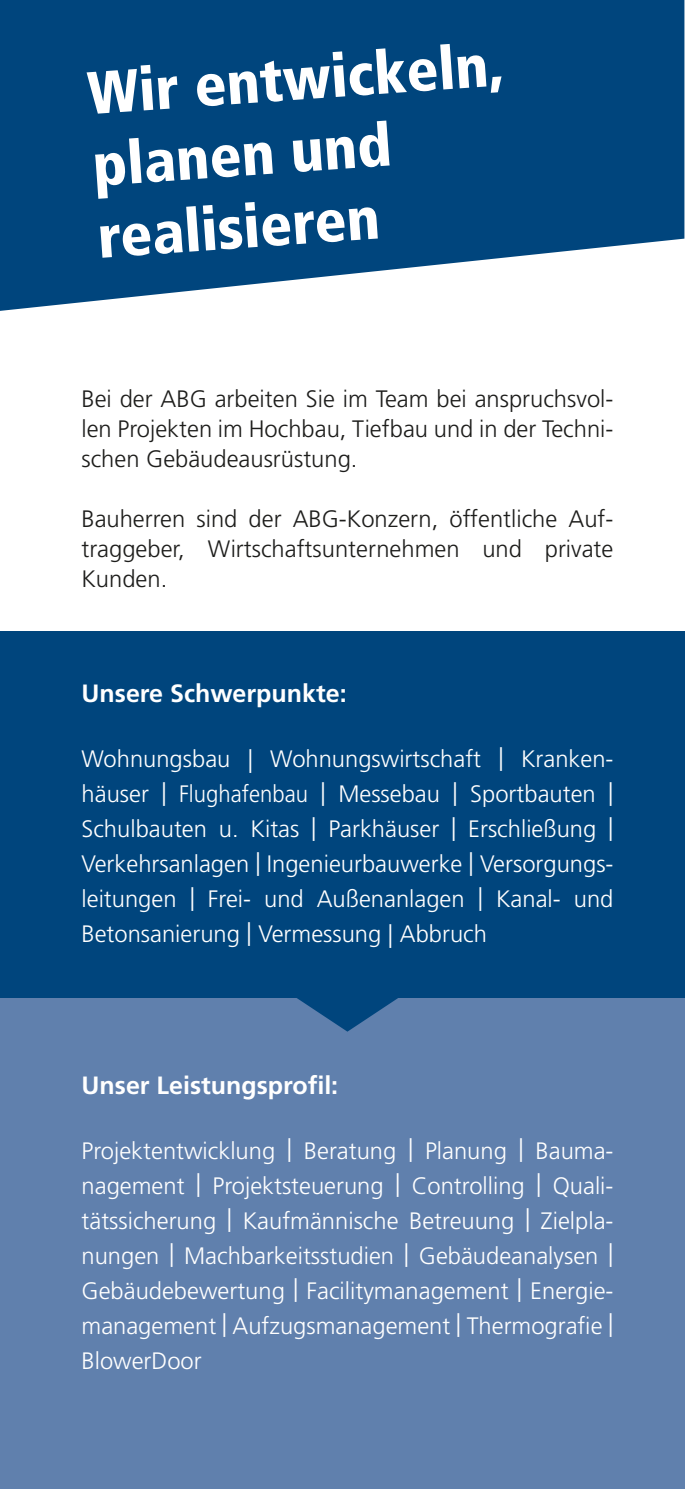
<style>
.page{position:relative;width:688px;height:1489px;background:#fff}
.page>*{position:absolute;margin:0;border:0;box-sizing:border-box;transform-origin:0 0}
.t1{font:900 condensed 60px/72px "Frutiger LT Std";color:#fff}
.t2{font:700 25px "Frutiger LT Std";color:#fff}
.t3{font:300 23.75px/35px "Frutiger LT Std";color:#fff;text-align:justify}
.t4{font:300 23.75px/30px "Frutiger LT Std";color:#1d1d1b;text-align:justify}
</style>
<div class="page">
<div style="left:0;top:631px;width:684px;height:367px;background:#00457d"></div>
<div style="left:0;top:998px;width:684px;height:490px;background:#6080ad"></div>
<svg style="left:297px;top:998px;width:101px;height:33px"></svg>
<svg style="left:0;top:0;width:684px;height:311px;background:#1d5a8c"></svg>
<h1 class="t1" style="left:85px;top:57px;width:418px;rotate:-4deg">Wir entwickeln, planen und realisieren</h1>
<p class="t4" style="left:81px;top:384px;width:533px">Bei der ABG arbeiten Sie im Team bei anspruchsvol&shy;len Projekten im Hochbau, Tiefbau und in der Techni&shy;schen Gebäudeausrüstung.</p>
<p class="t4" style="left:81px;top:504px;width:533px">Bauherren sind der ABG-Konzern, öffentliche Auf&shy;traggeber, Wirtschaftsunternehmen und private Kunden.</p>
<p class="t2" style="left:81px;top:679px;width:266px">Unsere Schwerpunkte:</p>
<p class="t3" style="left:81px;top:742px;width:533px">Wohnungsbau | Wohnungswirtschaft | Kranken&shy;häuser | Flughafenbau | Messebau | Sportbauten | Schulbauten u. Kitas | Parkhäuser | Erschließung | Verkehrsanlagen | Ingenieurbauwerke | Versorgungs&shy;leitungen | Frei- und Außenanlagen | Kanal- und Betonsanierung | Vermessung | Abbruch</p>
<p class="t2" style="left:81px;top:1070px;width:258px">Unser Leistungsprofil:</p>
<p class="t3" style="left:81px;top:1133px;width:533px">Projektentwicklung | Beratung | Planung | Bauma&shy;nagement | Projektsteuerung | Controlling | Quali&shy;tätssicherung | Kaufmännische Betreuung | Zielpla&shy;nungen | Machbarkeitsstudien | Gebäudeanalysen | Gebäudebewertung | Facilitymanagement | Energie&shy;management | Aufzugsmanagement | Thermografie | BlowerDoor</p>
</div>
